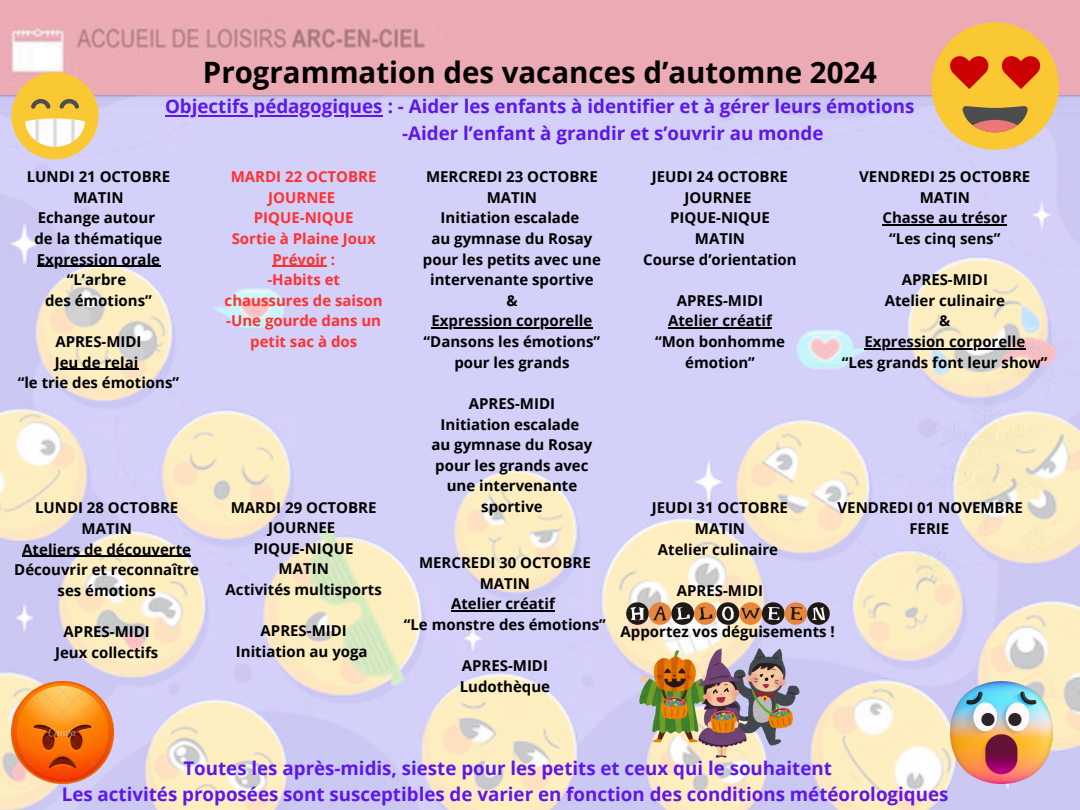
<style>
.page{position:relative;width:1080px;height:810px;background:#fff}
.page>*{position:absolute;margin:0;border:0;box-sizing:border-box;transform-origin:0 0}
.t1{font:700 29.44px "Open Sans";color:#000}
.t2{font:700 18.75px/26.2px "Open Sans";color:#5e17eb;text-align:center}
.t3{font:700 15px/20.6px "Open Sans";color:#000;text-align:center}
.t4{font:700 15px/20.6px "Open Sans";color:#ff3131;text-align:center}
</style>
<div class="page">
<img style="left:0;top:0;width:1080px;height:95px">
<img style="left:0;top:95px;width:1080px;height:715px">
<svg style="left:626px;top:602px;width:204px;height:23px;background:#997861"></svg>
<img style="left:640px;top:649px;width:160px;height:108px">
<svg style="left:931px;top:22px;width:128px;height:128px;background:#e5a854"></svg>
<img style="left:951px;top:681px;width:102px;height:102px">
<img style="left:11px;top:682px;width:102px;height:102px">
<hr style="left:431px;top:327px;width:162px;height:2px;background:#000">
<svg style="left:11px;top:72px;width:88px;height:87px;background:#eeca78"></svg>
<hr style="left:165px;top:115px;width:218px;height:2px;background:#5e17eb">
<hr style="left:37px;top:266px;width:123px;height:1px;background:#000">
<hr style="left:55px;top:369px;width:83px;height:1px;background:#000">
<hr style="left:273px;top:266px;width:54px;height:1px;background:#ff3131">
<hr style="left:668px;top:327px;width:104px;height:2px;background:#000">
<hr style="left:883px;top:224px;width:124px;height:2px;background:#000">
<hr style="left:864px;top:348px;width:161px;height:1px;background:#000">
<hr style="left:22px;top:555px;width:169px;height:2px;background:#000">
<hr style="left:451px;top:610px;width:104px;height:2px;background:#000">
<p class="t1" style="left:203px;top:52px;width:676px">Programmation des vacances d’automne 2024</p>
<p class="t2" style="left:402px;top:93px;width:514px;text-align:left;text-indent:-237px">Objectifs pédagogiques : - Aider les enfants à identifier et à gérer leurs émotions -Aider l’enfant à grandir et s’ouvrir au monde</p>
<p class="t3" style="left:27px;top:166px;width:145px">LUNDI 21 OCTOBRE</p>
<p class="t3" style="left:73px;top:187px;width:52px">MATIN</p>
<p class="t3" style="left:38px;top:207px;width:119px">Echange autour</p>
<p class="t3" style="left:34px;top:228px;width:129px">de la thématique</p>
<p class="t3" style="left:37px;top:248px;width:125px">Expression orale</p>
<p class="t3" style="left:67px;top:269px;width:61px">“L’arbre</p>
<p class="t3" style="left:45px;top:290px;width:108px">des émotions”</p>
<p class="t3" style="left:55px;top:331px;width:88px">APRES-MIDI</p>
<p class="t3" style="left:55px;top:352px;width:85px">Jeu de relai</p>
<p class="t3" style="left:18px;top:372px;width:163px">“le trie des émotions”</p>
<p class="t4" style="left:231px;top:166px;width:147px">MARDI 22 OCTOBRE</p>
<p class="t4" style="left:268px;top:187px;width:69px">JOURNEE</p>
<p class="t4" style="left:254px;top:207px;width:101px">PIQUE-NIQUE</p>
<p class="t4" style="left:232px;top:228px;width:146px">Sortie à Plaine Joux</p>
<p class="t4" style="left:273px;top:248px;width:64px">Prévoir :</p>
<p class="t4" style="left:225px;top:269px;width:160px">-Habits et chaussures de saison</p>
<p class="t4" style="left:226px;top:310px;width:156px">-Une gourde dans un petit sac à dos</p>
<p class="t3" style="left:426px;top:166px;width:173px">MERCREDI 23 OCTOBRE</p>
<p class="t3" style="left:487px;top:187px;width:52px">MATIN</p>
<p class="t3" style="left:441px;top:207px;width:140px">Initiation escalade</p>
<p class="t3" style="left:423px;top:228px;width:179px">au gymnase du Rosay pour les petits avec une intervenante sportive</p>
<p class="t3" style="left:506px;top:290px;width:13px">&amp;</p>
<p class="t3" style="left:431px;top:310px;width:162px">Expression corporelle</p>
<p class="t3" style="left:424px;top:331px;width:178px">“Dansons les émotions” pour les grands</p>
<p class="t3" style="left:469px;top:393px;width:88px">APRES-MIDI</p>
<p class="t3" style="left:441px;top:413px;width:140px">Initiation escalade</p>
<p class="t3" style="left:431px;top:434px;width:163px">au gymnase du Rosay pour les grands avec une intervenante sportive</p>
<p class="t3" style="left:652px;top:166px;width:138px">JEUDI 24 OCTOBRE</p>
<p class="t3" style="left:685px;top:187px;width:69px">JOURNEE</p>
<p class="t3" style="left:670px;top:207px;width:101px">PIQUE-NIQUE</p>
<p class="t3" style="left:695px;top:228px;width:52px">MATIN</p>
<p class="t3" style="left:643px;top:248px;width:155px">Course d’orientation</p>
<p class="t3" style="left:677px;top:290px;width:88px">APRES-MIDI</p>
<p class="t3" style="left:668px;top:310px;width:105px">Atelier créatif</p>
<p class="t3" style="left:655px;top:331px;width:131px">“Mon bonhomme émotion”</p>
<p class="t3" style="left:859px;top:166px;width:173px">VENDREDI 25 OCTOBRE</p>
<p class="t3" style="left:920px;top:187px;width:52px">MATIN</p>
<p class="t3" style="left:883px;top:207px;width:126px">Chasse au trésor</p>
<p class="t3" style="left:889px;top:228px;width:113px">“Les cinq sens”</p>
<p class="t3" style="left:902px;top:269px;width:88px">APRES-MIDI</p>
<p class="t3" style="left:885px;top:290px;width:122px">Atelier culinaire</p>
<p class="t3" style="left:939px;top:310px;width:13px">&amp;</p>
<p class="t3" style="left:864px;top:331px;width:162px">Expression corporelle</p>
<p class="t3" style="left:842px;top:352px;width:207px">“Les grands font leur show”</p>
<p class="t3" style="left:231px;top:496px;width:147px">MARDI 29 OCTOBRE</p>
<p class="t3" style="left:268px;top:517px;width:69px">JOURNEE</p>
<p class="t3" style="left:254px;top:538px;width:101px">PIQUE-NIQUE</p>
<p class="t3" style="left:279px;top:558px;width:52px">MATIN</p>
<p class="t3" style="left:226px;top:579px;width:158px">Activités multisports</p>
<p class="t3" style="left:261px;top:620px;width:88px">APRES-MIDI</p>
<p class="t3" style="left:236px;top:641px;width:133px">Initiation au yoga</p>
<p class="t3" style="left:35px;top:497px;width:145px">LUNDI 28 OCTOBRE</p>
<p class="t3" style="left:82px;top:518px;width:52px">MATIN</p>
<p class="t3" style="left:22px;top:538px;width:170px">Ateliers de découverte</p>
<p class="t3" style="left:14px;top:559px;width:186px">Découvrir et reconnaître ses émotions</p>
<p class="t3" style="left:64px;top:621px;width:88px">APRES-MIDI</p>
<p class="t3" style="left:55px;top:642px;width:105px">Jeux collectifs</p>
<p class="t3" style="left:652px;top:497px;width:138px">JEUDI 31 OCTOBRE</p>
<p class="t3" style="left:695px;top:518px;width:52px">MATIN</p>
<p class="t3" style="left:658px;top:538px;width:122px">Atelier culinaire</p>
<p class="t3" style="left:677px;top:580px;width:88px">APRES-MIDI</p>
<p class="t3" style="left:621px;top:621px;width:216px">Apportez vos déguisements !</p>
<p class="t3" style="left:838px;top:497px;width:187px">VENDREDI 01 NOVEMBRE<br>FERIE</p>
<p class="t3" style="left:419px;top:552px;width:173px">MERCREDI 30 OCTOBRE</p>
<p class="t3" style="left:480px;top:573px;width:52px">MATIN</p>
<h3 class="t3" style="left:451px;top:593px;width:105px">Atelier créatif</h3>
<p class="t3" style="left:404px;top:614px;width:204px">“Le monstre des émotions”</p>
<p class="t3" style="left:462px;top:655px;width:88px">APRES-MIDI</p>
<h3 class="t3" style="left:460px;top:676px;width:92px">Ludothèque</h3>
<p class="t2" style="left:62px;top:755px;width:888px">Toutes les après-midis, sieste pour les petits et ceux qui le souhaitent<br>Les activités proposées sont susceptibles de varier en fonction des conditions météorologiques</p>
</div>
